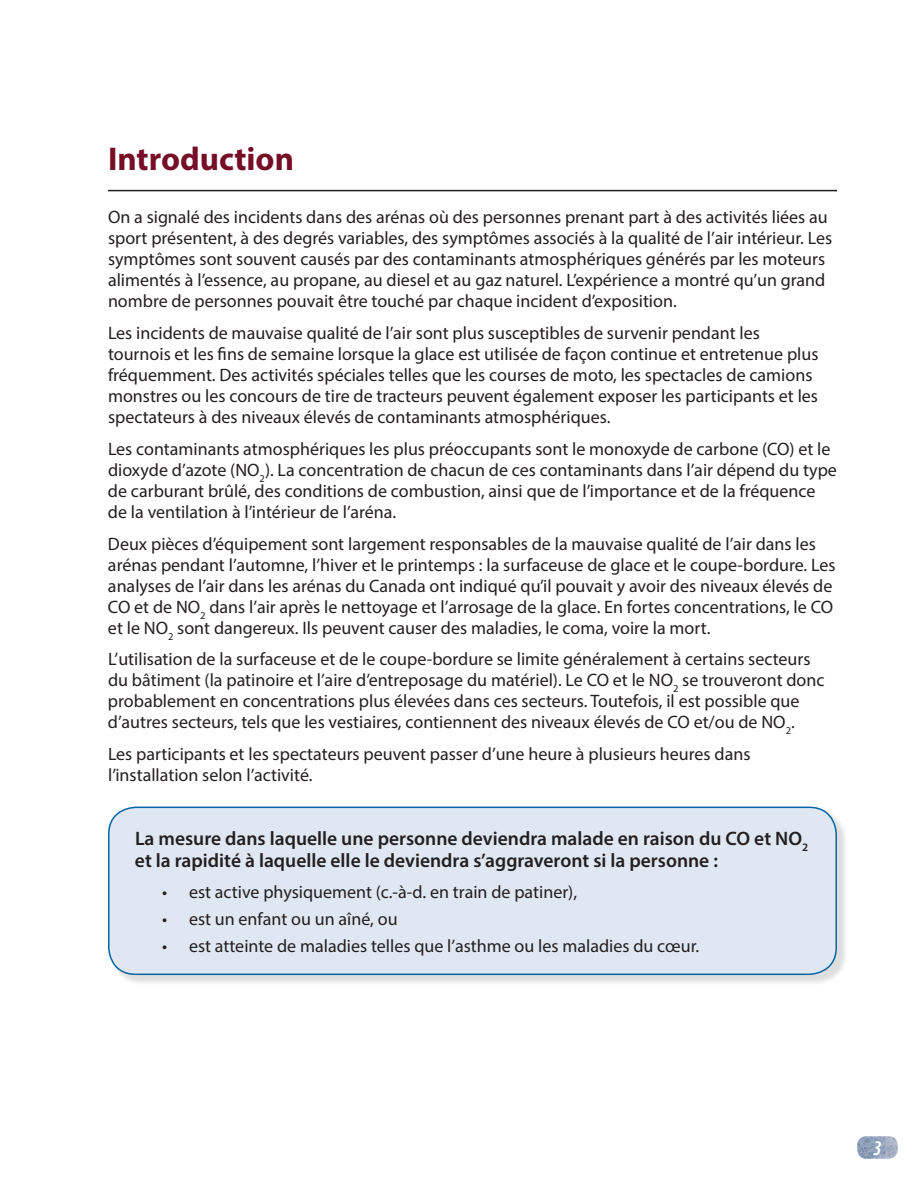
<style>
.page{position:relative;width:918px;height:1188px;background:#fff}
.page>*{position:absolute;margin:0;border:0;box-sizing:border-box;transform-origin:0 0}
.Inside_Title{font:700 33px "Myriad Pro";color:#770e28}
.Inside_Sub_Title{font:italic 600 condensed 21px "Myriad Pro";color:#fff}
.Balloon_Title{font:600 19.5px/22.5px "Myriad Pro";color:#231f20}
.Body_Text{font:18px/21px "Myriad Pro";color:#231f20}
</style>
<div class="page">
<img style="left:857px;top:1136px;width:41px;height:23px">
<div style="left:110px;top:808px;width:738px;height:178px;background:#231f20;opacity:.15"></div>
<div style="left:109px;top:807px;width:727px;height:167px;background:#dfe7f2;border-radius:27px"></div>
<div style="left:108px;top:807px;width:729px;height:168px;border:2px solid #0063a4;border-radius:27px"></div>
<hr style="left:108px;top:190px;width:729px;height:1px;background:#231f20">
<p class="Inside_Title" style="left:108px;top:138px;width:188px">Introduction</p>
<p class="Body_Text" style="left:108px;top:206px;width:726px">On a signalé des incidents dans des arénas où des personnes prenant part à des activités liées au sport présentent, à des degrés variables, des symptômes associés à la qualité de l’air intérieur. Les symptômes sont souvent causés par des contaminants atmosphériques générés par les moteurs alimentés à l’essence, au propane, au diesel et au gaz naturel. L’expérience a montré qu’un grand nombre de personnes pouvait être touché par chaque incident d’exposition.</p>
<p class="Body_Text" style="left:108px;top:322px;width:712px">Les incidents de mauvaise qualité de l’air sont plus susceptibles de survenir pendant les tournois et les fins de semaine lorsque la glace est utilisée de façon continue et entretenue plus fréquemment. Des activités spéciales telles que les courses de moto, les spectacles de camions monstres ou les concours de tire de tracteurs peuvent également exposer les participants et les spectateurs à des niveaux élevés de contaminants atmosphériques.</p>
<p class="Body_Text" style="left:108px;top:438px;width:730px">Les contaminants atmosphériques les plus préoccupants sont le monoxyde de carbone (CO) et le dioxyde d’azote (NO<sub>2</sub>). La concentration de chacun de ces contaminants dans l’air dépend du type de carburant brûlé, des conditions de combustion, ainsi que de l’importance et de la fréquence de la ventilation à l’intérieur de l’aréna.</p>
<p class="Body_Text" style="left:108px;top:533px;width:729px">Deux pièces d’équipement sont largement responsables de la mauvaise qualité de l’air dans les arénas pendant l’automne, l’hiver et le printemps : la surfaceuse de glace et le coupe-bordure. Les analyses de l’air dans les arénas du Canada ont indiqué qu’il pouvait y avoir des niveaux élevés de CO et de NO<sub>2</sub> dans l’air après le nettoyage et l’arrosage de la glace. En fortes concentrations, le CO et le NO<sub>2</sub> sont dangereux. Ils peuvent causer des maladies, le coma, voire la mort.</p>
<p class="Body_Text" style="left:108px;top:649px;width:718px">L’utilisation de la surfaceuse et de le coupe-bordure se limite généralement à certains secteurs du bâtiment (la patinoire et l’aire d’entreposage du matériel). Le CO et le NO<sub>2</sub> se trouveront donc probablement en concentrations plus élevées dans ces secteurs. Toutefois, il est possible que d’autres secteurs, tels que les vestiaires, contiennent des niveaux élevés de CO et/ou de NO<sub>2</sub>.</p>
<p class="Body_Text" style="left:108px;top:743px;width:644px">Les participants et les spectateurs peuvent passer d’une heure à plusieurs heures dans l’installation selon l’activité.</p>
<p class="Balloon_Title" style="left:135px;top:826px;width:675px">La mesure dans laquelle une personne deviendra malade en raison du CO et NO<sub>2 </sub>et la rapidité à laquelle elle le deviendra s’aggraveront si la personne :</p>
<p class="Body_Text" style="left:162px;top:881px;width:417px">• est active physiquement (c.-à-d. en train de patiner),</p>
<p class="Body_Text" style="left:162px;top:908px;width:237px">• est un enfant ou un aîné, ou</p>
<p class="Body_Text" style="left:162px;top:935px;width:539px">• est atteinte de maladies telles que l’asthme ou les maladies du cœur.</p>
<p class="Inside_Sub_Title" style="left:873px;top:1135px;width:10px">3</p>
</div>
